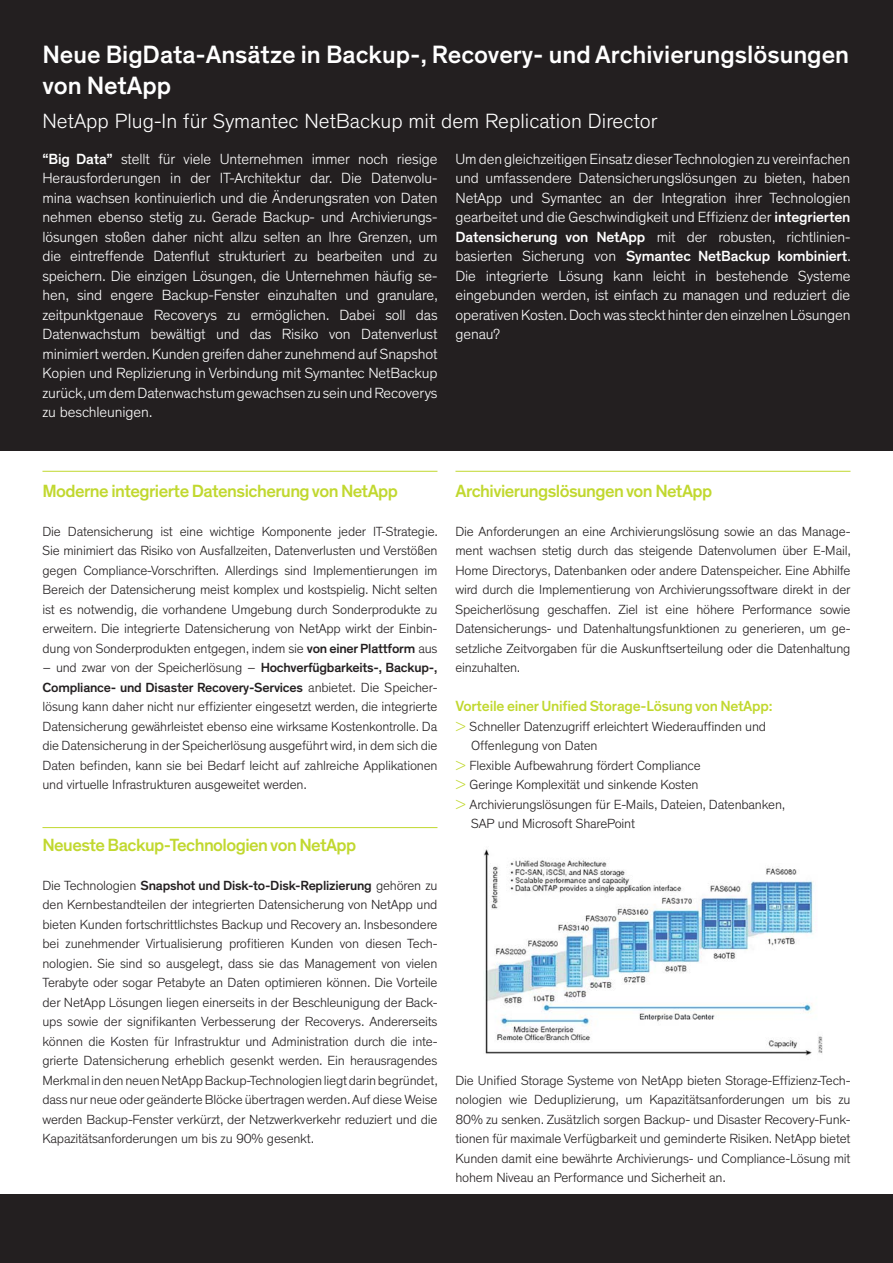
<style>
.page{position:relative;width:893px;height:1263px;background:#fff}
.page>*{position:absolute;margin:0;border:0;box-sizing:border-box;transform-origin:0 0}
.t1{font:500 25.5px/30.6px "Theinhardt";color:#fff}
.t2{font:300 21px "Theinhardt";color:#fff}
.t3{font:500 18px "Theinhardt";letter-spacing:-.03em;color:#c1d82f}
.t4{font:300 15px/19.5px "Theinhardt";letter-spacing:-.01em;color:#fff;text-align:justify}
.t5{font:500 15px "Theinhardt";letter-spacing:-.015em;color:#c1d82f}
.t6{font:300 13.5px/19.5px "Theinhardt";letter-spacing:-.015em;color:#231f20;text-align:justify}
.s1{font-weight:500}
.s2{color:#c1d82f}
</style>
<div class="page">
<div style="left:0;top:0;width:893px;height:451px;background:#231f20"></div>
<div style="left:0;top:1195px;width:893px;height:68px;background:#231f20"></div>
<img style="left:483px;top:849px;width:340px;height:207px">
<hr style="left:42px;top:471px;width:395px;height:1px;background:#c1d82f">
<hr style="left:42px;top:827px;width:395px;height:1px;background:#c1d82f">
<hr style="left:455px;top:471px;width:395px;height:1px;background:#c1d82f">
<h1 class="t1" style="left:42px;top:41px;width:808px">Neue BigData-Ansätze in Backup-, Recovery- und Archivierungslösungen von NetApp</h1>
<h2 class="t2" style="left:42px;top:113px;width:616px">NetApp Plug-In für Symantec NetBackup mit dem Replication Director</h2>
<p class="t4" style="left:42px;top:150px;width:397px"><span class="s1">“Big Data”</span> stellt für viele Unternehmen immer noch riesige Herausforderungen in der IT-Architektur dar. Die Datenvolu&shy;mina wachsen kontinuierlich und die Änderungsraten von Daten nehmen ebenso stetig zu. Gerade Backup- und Archivierungs&shy;lösungen stoßen daher nicht allzu selten an Ihre Grenzen, um die eintreffende Datenflut strukturiert zu bearbeiten und zu speichern. Die einzigen Lösungen, die Unternehmen häufig se&shy;hen, sind engere Backup-Fenster einzuhalten und granulare, zeitpunktgenaue Recoverys zu ermöglichen. Dabei soll das Datenwachstum bewältigt und das Risiko von Datenverlust minimiert werden. Kunden greifen daher zunehmend auf Snapshot Kopien und Replizierung in Verbindung mit Symantec NetBackup zurück, um dem Datenwachstum gewachsen zu sein und Recoverys zu beschleunigen.</p>
<p class="t4" style="left:455px;top:150px;width:397px">Um den gleichzeitigen Einsatz dieser Technologien zu vereinfachen und umfassendere Datensicherungslösungen zu bieten, haben NetApp und Symantec an der Integration ihrer Technologien gearbeitet und die Geschwindigkeit und Effizienz der <span class="s1">integrierten Datensicherung von NetApp</span> mit der robusten, richtlinien&shy;basierten Sicherung von <span class="s1">Symantec NetBackup kombiniert</span>.<br>Die integrierte Lösung kann leicht in bestehende Systeme eingebunden werden, ist einfach zu managen und reduziert die operativen Kosten. Doch was steckt hinter den einzelnen Lösungen genau?</p>
<h3 class="t3" style="left:42px;top:484px;width:357px">Moderne integrierte Datensicherung von NetApp</h3>
<p class="t6" style="left:42px;top:522px;width:397px">Die Datensicherung ist eine wichtige Komponente jeder IT-Strategie.<br>Sie minimiert das Risiko von Ausfallzeiten, Datenverlusten und Verstößen gegen Compliance-Vorschriften. Allerdings sind Implementierungen im Bereich der Datensicherung meist komplex und kostspielig. Nicht selten ist es notwendig, die vorhandene Umgebung durch Sonderprodukte zu erweitern. Die integrierte Datensicherung von NetApp wirkt der Einbin&shy;dung von Sonderprodukten entgegen, indem sie <span class="s1">von einer Plattform</span> aus</p>
<p class="t6" style="left:42px;top:659px;width:396px">– und zwar von der Speicherlösung – <span class="s1">Hochverfügbarkeits-, Backup-, Compliance- und Disaster Recovery-Services</span> anbietet. Die Speicher&shy;lösung kann daher nicht nur effizienter eingesetzt werden, die integrierte Datensicherung gewährleistet ebenso eine wirksame Kostenkontrolle. Da die Datensicherung in der Speicherlösung ausgeführt wird, in dem sich die Daten befinden, kann sie bei Bedarf leicht auf zahlreiche Applikationen und virtuelle Infrastrukturen ausgeweitet werden.</p>
<h3 class="t3" style="left:42px;top:838px;width:315px">Neueste Backup-Technologien von NetApp</h3>
<p class="t6" style="left:42px;top:876px;width:397px">Die Technologien <span class="s1">Snapshot und Disk-to-Disk-Replizierung</span> gehören zu den Kernbestandteilen der integrierten Datensicherung von NetApp und bieten Kunden fortschrittlichstes Backup und Recovery an. Insbesondere bei zunehmender Virtualisierung profitieren Kunden von diesen Tech&shy;nologien. Sie sind so ausgelegt, dass sie das Management von vielen Terabyte oder sogar Petabyte an Daten optimieren können. Die Vorteile der NetApp Lösungen liegen einerseits in der Beschleunigung der Back&shy;ups sowie der signifikanten Verbesserung der Recoverys. Andererseits können die Kosten für Infrastruktur und Administration durch die inte&shy;grierte Datensicherung erheblich gesenkt werden. Ein herausragendes Merkmal in den neuen NetApp Backup-Technologien liegt darin begründet, dass nur neue oder geänderte Blöcke übertragen werden. Auf diese Weise werden Backup-Fenster verkürzt, der Netzwerkverkehr reduziert und die Kapazitätsanforderungen um bis zu 90% gesenkt.</p>
<h3 class="t3" style="left:455px;top:484px;width:258px">Archivierungslösungen von NetApp</h3>
<p class="t6" style="left:455px;top:522px;width:397px">Die Anforderungen an eine Archivierungslösung sowie an das Manage&shy;ment wachsen stetig durch das steigende Datenvolumen über E-Mail, Home Directorys, Datenbanken oder andere Datenspeicher. Eine Abhilfe wird durch die Implementierung von Archivierungssoftware direkt in der Speicherlösung geschaffen. Ziel ist eine höhere Performance sowie Datensicherungs- und Datenhaltungsfunktionen zu generieren, um ge&shy;setzliche Zeitvorgaben für die Auskunftserteilung oder die Datenhaltung einzuhalten.</p>
<p class="t5" style="left:455px;top:700px;width:319px">Vorteile einer Unified Storage-Lösung von NetApp:</p>
<p class="t6" style="left:455px;top:717px;width:312px"><span class="s2">&gt;</span> Schneller Datenzugriff erleichtert Wiederauffinden und</p>
<p class="t6" style="left:471px;top:737px;width:128px">Offenlegung von Daten</p>
<p class="t6" style="left:455px;top:756px;width:247px"><span class="s2">&gt;</span> Flexible Aufbewahrung fördert Compliance</p>
<p class="t6" style="left:455px;top:776px;width:244px"><span class="s2">&gt;</span> Geringe Komplexität und sinkende Kosten</p>
<p class="t6" style="left:455px;top:795px;width:331px"><span class="s2">&gt;</span> Archivierungslösungen für E-Mails, Dateien, Datenbanken,</p>
<p class="t6" style="left:471px;top:815px;width:165px">SAP und Microsoft SharePoint</p>
<p class="t6" style="left:455px;top:1071px;width:396px">Die Unified Storage Systeme von NetApp bieten Storage-Effizienz-Tech&shy;nologien wie Deduplizierung, um Kapazitätsanforderungen um bis zu 80% zu senken. Zusätzlich sorgen Backup- und Disaster Recovery-Funk&shy;tionen für maximale Verfügbarkeit und geminderte Risiken. NetApp bietet Kunden damit eine bewährte Archivierungs- und Compliance-Lösung mit hohem Niveau an Performance und Sicherheit an.</p>
</div>
